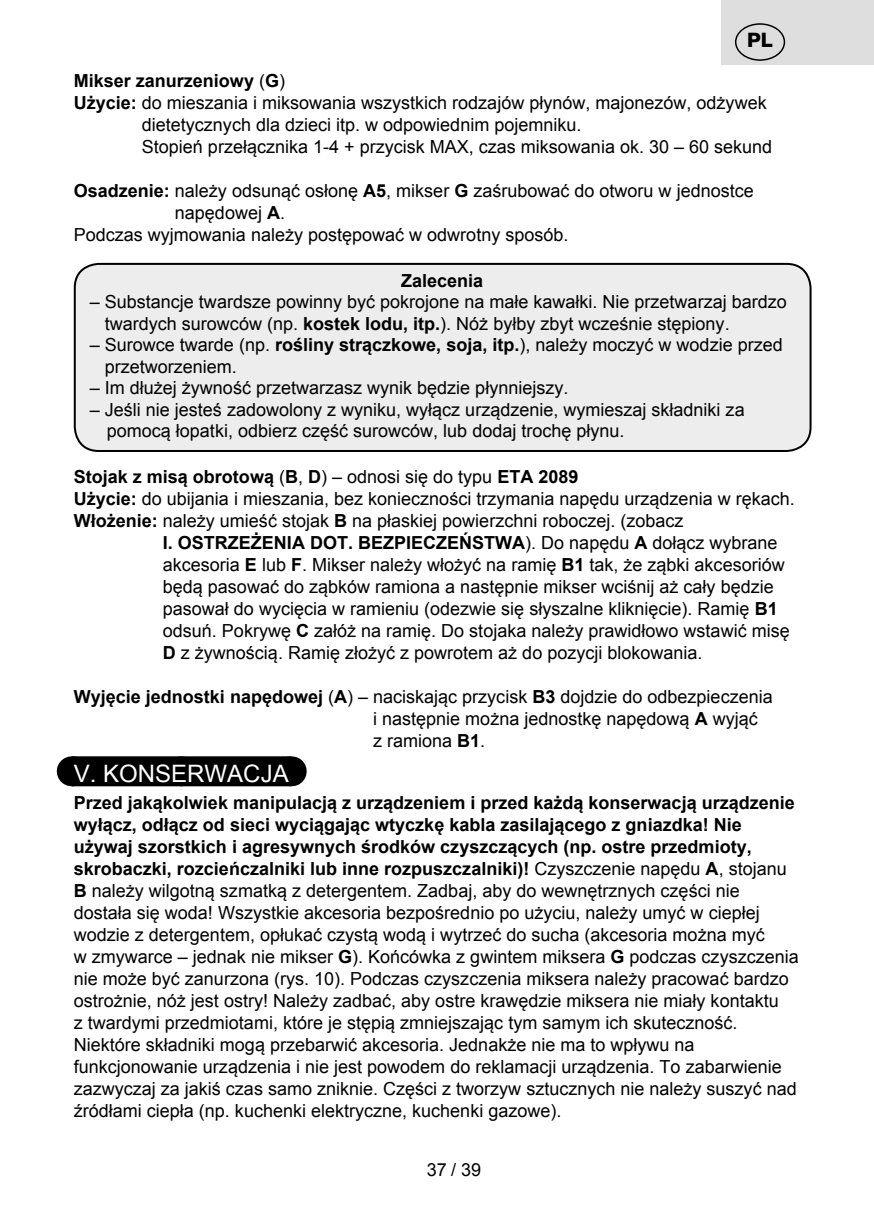
<style>
.page{position:relative;width:874px;height:1225px;background:#fff}
.page>*{position:absolute;margin:0;border:0;box-sizing:border-box;transform-origin:0 0}
.t1{font:24px "Arial";color:#fff}
.t2{font:800 20px "Helvetica Neue OT";color:#000}
.t3{font:18px/22px "Arial";color:#000}
.t4{font:700 18px "Arial";color:#000}
.s1{font-weight:400}
.s2{font-weight:700}
</style>
<div class="page">
<div style="left:72px;top:756px;width:218px;height:30px;background:#000"></div>
<svg style="left:181px;top:756px;width:55px;height:1px"></svg>
<hr style="left:290px;top:756px;width:1px;height:30px;background:#000">
<div style="left:75px;top:264px;width:735px;height:187px;background:#ededed;border-radius:24px"></div>
<div style="left:74px;top:263px;width:737px;height:189px;border:2px solid #000;border-radius:24px"></div>
<div style="left:721px;top:0;width:152px;height:65px;background:#dedede"></div>
<div style="left:734px;top:23px;width:50px;height:38px;border:1px solid #000;border-radius:50%"></div>
<p class="t2" style="left:746px;top:28px;width:27px">PL</p>
<p class="t4" style="left:74px;top:68px;width:213px">Mikser zanurzeniowy <span class="s1">(</span>G<span class="s1">)</span></p>
<p class="t3" style="left:74px;top:91px;width:694px"><span class="s2">Użycie:</span> do mieszania i miksowania wszystkich rodzajów płynów, majonezów, odżywek</p>
<p class="t3" style="left:142px;top:113px;width:441px">dietetycznych dla dzieci itp. w odpowiednim pojemniku.</p>
<p class="t3" style="left:142px;top:135px;width:631px">Stopień przełącznika 1-4 + przycisk MAX, czas miksowania ok. 30 – 60 sekund</p>
<p class="t3" style="left:74px;top:179px;width:681px"><span class="s2">Osadzenie:</span> należy odsunąć osłonę <span class="s2">A5</span>, mikser <span class="s2">G</span> zaśrubować do otworu w jednostce</p>
<p class="t3" style="left:175px;top:201px;width:112px">napędowej <span class="s2">A</span>.</p>
<p class="t3" style="left:74px;top:223px;width:496px">Podczas wyjmowania należy postępować w odwrotny sposób.</p>
<p class="t4" style="left:401px;top:268px;width:84px">Zalecenia</p>
<p class="t3" style="left:105px;top:291px;width:683px;line-height:21.4px;text-indent:-15px">– Substancje twardsze powinny być pokrojone na małe kawałki. Nie przetwarzaj bardzo twardych surowców (np. <span class="s2">kostek lodu, itp.</span>). Nóż byłby zbyt wcześnie stępiony.</p>
<p class="t3" style="left:105px;top:334px;width:679px;line-height:21.4px;text-indent:-15px">– Surowce twarde (np. <span class="s2">rośliny strączkowe, soja, itp.</span>), należy moczyć w wodzie przed przetworzeniem.</p>
<p class="t3" style="left:90px;top:377px;width:480px">– Im dłużej żywność przetwarzasz wynik będzie płynniejszy.</p>
<p class="t3" style="left:107px;top:398px;width:639px;line-height:21.4px;text-indent:-17px">– Jeśli nie jesteś zadowolony z wyniku, wyłącz urządzenie, wymieszaj składniki za pomocą łopatki, odbierz część surowców, lub dodaj trochę płynu.</p>
<p class="t4" style="left:74px;top:464px;width:506px">Stojak z misą obrotową <span class="s1">(</span>B<span class="s1">,</span> D<span class="s1">) – odnosi się do typu</span> ETA 2089</p>
<p class="t3" style="left:74px;top:487px;width:722px"><span class="s2">Użycie:</span> do ubijania i mieszania, bez konieczności trzymania napędu urządzenia w rękach.</p>
<p class="t3" style="left:74px;top:509px;width:611px"><span class="s2">Włożenie:</span> należy umieść stojak <span class="s2">B</span> na płaskiej powierzchni roboczej. (zobacz</p>
<p class="t4" style="left:163px;top:530px;width:616px">I. OSTRZEŻENIA DOT. BEZPIECZEŃSTWA<span class="s1">). Do napędu</span> A <span class="s1">dołącz wybrane</span></p>
<p class="t3" style="left:163px;top:553px;width:623px">akcesoria <span class="s2">E</span> lub <span class="s2">F</span>. Mikser należy włożyć na ramię <span class="s2">B1</span> tak, że ząbki akcesoriów</p>
<p class="t3" style="left:163px;top:575px;width:612px">będą pasować do ząbków ramiona a następnie mikser wciśnij aż cały będzie</p>
<p class="t3" style="left:163px;top:597px;width:616px">pasował do wycięcia w ramieniu (odezwie się słyszalne kliknięcie). Ramię <span class="s2">B1</span></p>
<p class="t3" style="left:163px;top:619px;width:628px">odsuń. Pokrywę <span class="s2">C</span> załóż na ramię. Do stojaka należy prawidłowo wstawić misę</p>
<p class="t3" style="left:163px;top:641px;width:541px"><span class="s2">D</span> z żywnością. Ramię złożyć z powrotem aż do pozycji blokowania.</p>
<p class="t3" style="left:373px;top:685px;width:401px;text-indent:-299px"><span class="s2">Wyjęcie jednostki napędowej</span> (<span class="s2">A</span>) – naciskając przycisk <span class="s2">B3</span> dojdzie do odbezpieczenia i następnie można jednostkę napędową <span class="s2">A</span> wyjąć<br>z ramiona <span class="s2">B1</span>.</p>
<h1 class="t1" style="left:74px;top:756px;width:216px">V. KONSERWACJA</h1>
<p class="t3" style="left:74px;top:792px;width:726px"><span class="s2">Przed jakąkolwiek manipulacją z urządzeniem i przed każdą konserwacją urządzenie wyłącz, odłącz od sieci wyciągając wtyczkę kabla zasilającego z gniazdka! Nie używaj szorstkich i agresywnych środków czyszczących (np. ostre przedmioty, skrobaczki, rozcieńczalniki lub inne rozpuszczalniki)!</span> Czyszczenie napędu <span class="s2">A</span>, stojanu <span class="s2">B</span> należy wilgotną szmatką z detergentem. Zadbaj, aby do wewnętrznych części nie dostała się woda! Wszystkie akcesoria bezpośrednio po użyciu, należy umyć w ciepłej wodzie z detergentem, opłukać czystą wodą i wytrzeć do sucha (akcesoria można myć<br>w zmywarce – jednak nie mikser <span class="s2">G</span>). Końcówka z gwintem miksera <span class="s2">G</span> podczas czyszczenia nie może być zanurzona (rys. 10). Podczas czyszczenia miksera należy pracować bardzo ostrożnie, nóż jest ostry! Należy zadbać, aby ostre krawędzie miksera nie miały kontaktu<br>z twardymi przedmiotami, które je stępią zmniejszając tym samym ich skuteczność.<br>Niektóre składniki mogą przebarwić akcesoria. Jednakże nie ma to wpływu na funkcjonowanie urządzenia i nie jest powodem do reklamacji urządzenia. To zabarwienie zazwyczaj za jakiś czas samo zniknie. Części z tworzyw sztucznych nie należy suszyć nad źródłami ciepła (np. kuchenki elektryczne, kuchenki gazowe).</p>
<p class="t3" style="left:427px;top:1158px;width:56px">37 / 39</p>
</div>
